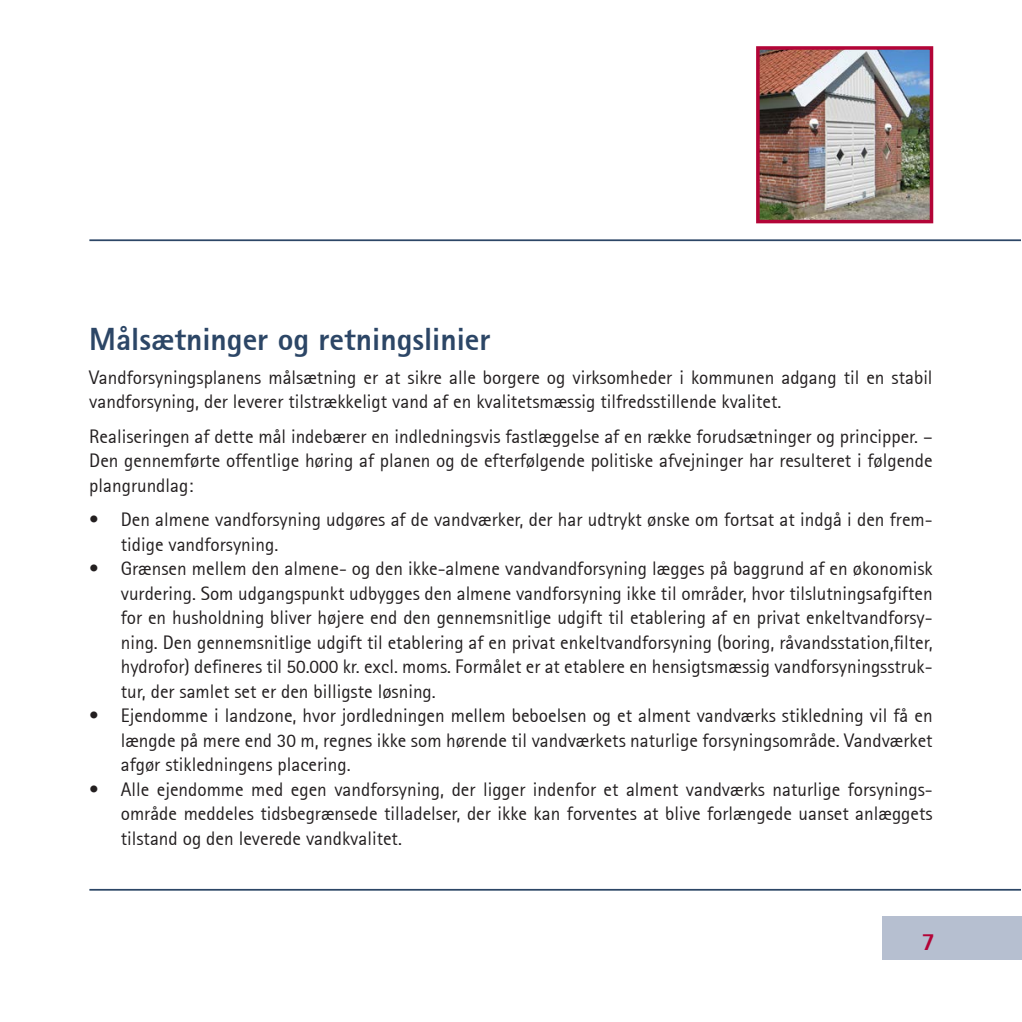
<style>
.page{position:relative;width:1022px;height:1022px;background:#fff}
.page>*{position:absolute;margin:0;border:0;box-sizing:border-box;transform-origin:0 0}
.OVERSKRIFT{font:800 31.5px "Agfa Rotis Sans Serif";color:#2c4666}
.t1{font:800 24.5px "Agfa Rotis Sans Serif";color:#b30437}
.Brødtekst{font:19.25px/24.5px "Agfa Rotis Sans Serif";color:#231f20;text-align:justify}
</style>
<div class="page">
<div style="left:883px;top:916px;width:139px;height:44px;background:#b6bfd0"></div>
<hr style="left:89px;top:889px;width:932px;height:2px;background:#2c4666">
<hr style="left:89px;top:239px;width:932px;height:2px;background:#2c4666">
<img style="left:761px;top:51px;width:167px;height:167px">
<div style="left:756px;top:46px;width:177px;height:177px;border:4px solid #b30437"></div>
<p class="OVERSKRIFT" style="left:89px;top:319px;width:403px">Målsætninger og retningslinier</p>
<p class="Brødtekst" style="left:89px;top:365px;width:845px">Vandforsyningsplanens målsætning er at sikre alle borgere og virksomheder i kommunen adgang til en stabil vandforsyning, der leverer tilstrækkeligt vand af en kvalitetsmæssig tilfredsstillende kvalitet.</p>
<p class="Brødtekst" style="left:89px;top:424px;width:845px">Realiseringen af dette mål indebærer en indledningsvis fastlæggelse af en række forudsætninger og principper. – Den gennemførte offentlige høring af planen og de efterfølgende politiske afvejninger har resulteret i følgende plangrundlag:</p>
<p class="Brødtekst" style="left:121px;top:507px;width:813px;text-indent:-31px">• Den almene vandforsyning udgøres af de vandværker, der har udtrykt ønske om fortsat at indgå i den frem&shy;tidige vandforsyning.</p>
<p class="Brødtekst" style="left:121px;top:556px;width:813px;text-indent:-31px">• Grænsen mellem den almene- og den ikke-almene vandvandforsyning lægges på baggrund af en økonomisk vurdering. Som udgangspunkt udbygges den almene vandforsyning ikke til områder, hvor tilslutningsafgiften for en husholdning bliver højere end den gennemsnitlige udgift til etablering af en privat enkeltvandforsy&shy;ning. Den gennemsnitlige udgift til etablering af en privat enkeltvandforsyning (boring, råvandsstation,filter, hydrofor) defineres til 50.000 kr. excl. moms. Formålet er at etablere en hensigtsmæssig vandforsyningsstruk&shy;tur, der samlet set er den billigste løsning.</p>
<p class="Brødtekst" style="left:121px;top:703px;width:813px;text-indent:-31px">• Ejendomme i landzone, hvor jordledningen mellem beboelsen og et alment vandværks stikledning vil få en længde på mere end 30 m, regnes ikke som hørende til vandværkets naturlige forsyningsområde. Vandværket afgør stikledningens placering.</p>
<p class="Brødtekst" style="left:121px;top:777px;width:813px;text-indent:-31px">• Alle ejendomme med egen vandforsyning, der ligger indenfor et alment vandværks naturlige forsynings&shy;område meddeles tidsbegrænsede tilladelser, der ikke kan forventes at blive forlængede uanset anlæggets tilstand og den leverede vandkvalitet.</p>
<p class="t1" style="left:921px;top:926px;width:15px">7</p>
</div>
